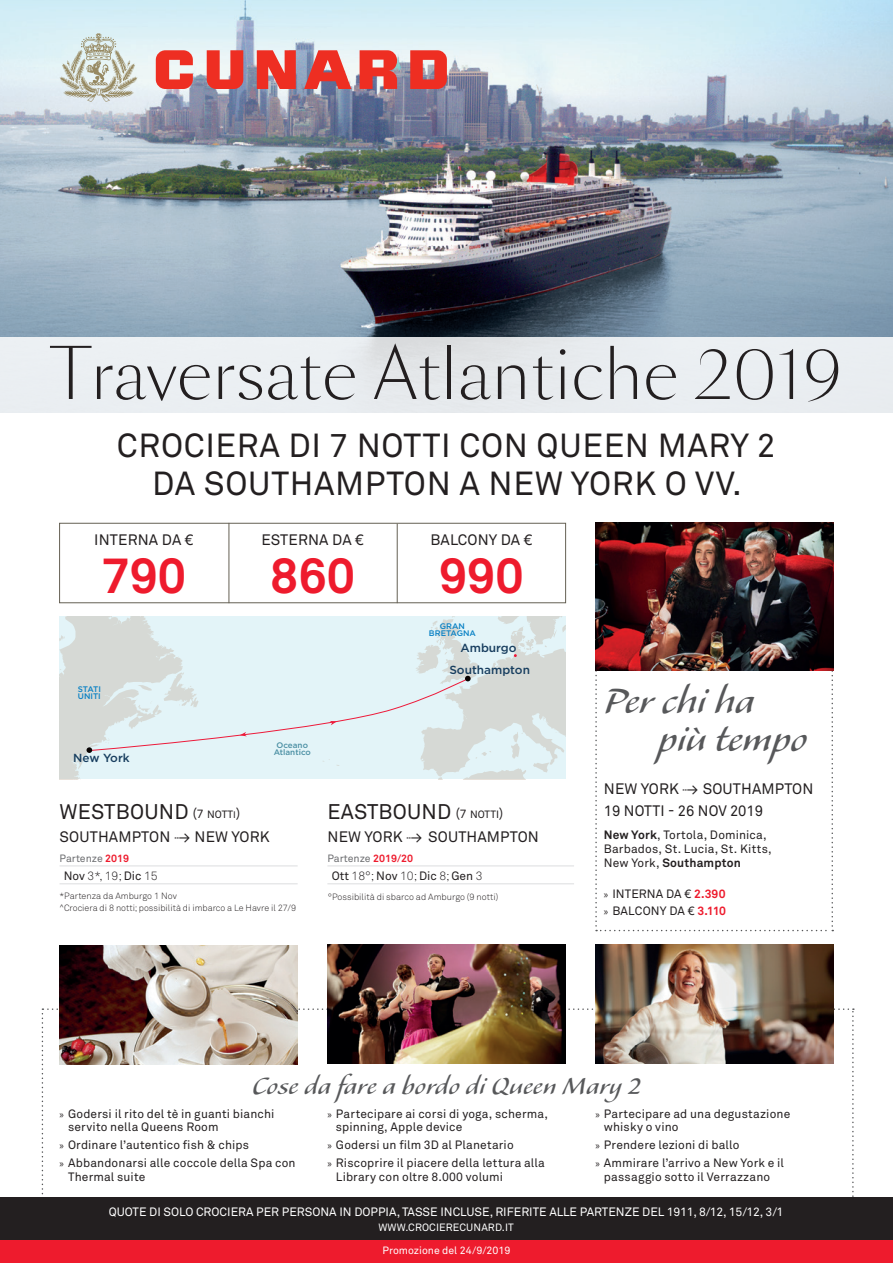
<style>
.page{position:relative;width:893px;height:1263px;background:#fff}
.page>*{position:absolute;margin:0;border:0;box-sizing:border-box;transform-origin:0 0}
.t1{font:300 67.5px "Sang Bleu Sans";color:#231f20}
.t2{font:700 49.5px "Akkurat Std";color:#ee1b2d}
.t3{font:45px/37.5px "Alexa Std";letter-spacing:-.005em;color:#57585a}
.t4{font:33px/37.5px "Akkurat Std";letter-spacing:.02em;color:#231f20;text-align:center}
.t5{font:30px "Alexa Std";letter-spacing:.01em;color:#57585a}
.t6{font:21px "Akkurat Std";letter-spacing:.01em;color:#231f20}
.t7{font:15px/22.5px "Akkurat Std";letter-spacing:.01em;color:#231f20}
.t8{font:12px/13.5px "Akkurat Std";letter-spacing:.01em;color:#231f20}
.t9{font:12px "Akkurat Std";color:#fff}
.t10{font:300 12px "Akkurat Std";color:#231f20}
.t11{font:500 11.7px "Gotham";color:#183e5f}
.t12{font:10.5px "Akkurat Std";letter-spacing:.005em;color:#fff}
.t13{font:10.5px "Akkurat Std";color:#6c6d70}
.t14{font:300 9px/12px "Akkurat Std";color:#231f20}
.t15{font:500 8.1px/7.4px "Gotham";color:#0780c4}
.t16{font:500 8.1px/7.4px "Gotham";color:#4a8fa3;text-align:center}
.s1{font-size:13.5px}
.s2{font-size:12px}
.s3{font-size:10.5px}
.s4{font-size:9.45px}
.s5{font-weight:700;color:#ee1b2d}
.s6{font-weight:400}
.s7{font-weight:300}
.s8{font-weight:700}
.s9{font-family:"Myriad Pro";font-size:10.5px}
</style>
<div class="page">
<svg style="left:42px;top:1008px;width:812px;height:190px"></svg>
<img style="left:0;top:0;width:893px;height:337px">
<svg style="left:60px;top:33px;width:78px;height:69px;background:#cdd3ca"></svg>
<svg style="left:156px;top:50px;width:37px;height:39px"></svg>
<svg style="left:207px;top:50px;width:36px;height:39px"></svg>
<svg style="left:257px;top:50px;width:39px;height:39px;background:#e74d45"></svg>
<svg style="left:304px;top:50px;width:47px;height:39px;background:#d36869"></svg>
<svg style="left:360px;top:50px;width:37px;height:39px"></svg>
<svg style="left:410px;top:50px;width:37px;height:39px"></svg>
<hr style="left:60px;top:865px;width:238px;height:1px;background:#dcdddf">
<hr style="left:60px;top:883px;width:238px;height:1px;background:#dcdddf">
<svg style="left:59px;top:617px;width:506px;height:162px;background:#dfeaec"></svg>
<hr style="left:327px;top:865px;width:247px;height:1px;background:#dcdddf">
<hr style="left:327px;top:883px;width:247px;height:1px;background:#dcdddf">
<div style="left:0;top:337px;width:893px;height:92px;background:linear-gradient(to bottom,#e2e7eb,#f6f8f9)"></div>
<div style="left:59px;top:523px;width:507px;height:80px;border:1px solid #656054"></div>
<hr style="left:229px;top:523px;width:1px;height:80px;background:#656054">
<div style="left:0;top:1198px;width:893px;height:65px;background:#231f20"></div>
<div style="left:0;top:1240px;width:893px;height:23px;background:#ee1b2d"></div>
<hr style="left:397px;top:524px;width:1px;height:79px;background:#656054">
<img style="left:595px;top:523px;width:238px;height:129px">
<img style="left:59px;top:945px;width:238px;height:119px">
<img style="left:327px;top:945px;width:238px;height:119px">
<img style="left:595px;top:945px;width:238px;height:119px">
<svg style="left:595px;top:652px;width:238px;height:279px"></svg>
<h1 class="t1" style="left:51px;top:332px;width:793px">Traversate Atlantiche 2019</h1>
<h3 class="t4" style="left:117px;top:427px;width:660px">CROCIERA DI 7 NOTTI CON QUEEN MARY 2<br>DA SOUTHAMPTON A NEW YORK O VV.</h3>
<p class="t7" style="left:94px;top:528px;width:101px">INTERNA DA €</p>
<h2 class="t2" style="left:102px;top:545px;width:86px">790</h2>
<p class="t15" style="left:78px;top:685px;width:25px">STATI<br>UNITI</p>
<p class="t11" style="left:73px;top:750px;width:58px">New York</p>
<p class="t7" style="left:261px;top:528px;width:104px">ESTERNA DA €</p>
<h2 class="t2" style="left:270px;top:545px;width:86px">860</h2>
<p class="t16" style="left:274px;top:741px;width:39px">Oceano<br>Atlantico</p>
<p class="t7" style="left:431px;top:528px;width:103px">BALCONY DA €</p>
<h2 class="t2" style="left:439px;top:545px;width:86px">990</h2>
<p class="t15" style="left:429px;top:622px;width:48px;text-align:center">GRAN<br>BRETAGNA</p>
<p class="t11" style="left:460px;top:640px;width:58px">Amburgo</p>
<p class="t11" style="left:449px;top:662px;width:82px">Southampton</p>
<h3 class="t6" style="left:60px;top:799px;width:182px">WESTBOUND <span class="s1">(</span><span class="s2">7</span> <span class="s3">NOTT</span><span class="s4">I</span><span class="s1">)</span></h3>
<p class="t7" style="left:60px;top:825px;width:112px">SOUTHAMPTON</p>
<p class="t7" style="left:195px;top:825px;width:77px">NEW YORK</p>
<p class="t13" style="left:60px;top:852px;width:71px">Partenze <span class="s5">2019</span></p>
<p class="t10" style="left:64px;top:868px;width:95px"><span class="s6">Nov</span> 3*, 19; <span class="s6">Dic</span> 15</p>
<h3 class="t6" style="left:328px;top:799px;width:177px">EASTBOUND <span class="s1">(</span><span class="s2">7</span> <span class="s3">NOTTI</span><span class="s1">)</span></h3>
<p class="t7" style="left:327px;top:825px;width:77px">NEW YORK</p>
<p class="t7" style="left:428px;top:825px;width:112px">SOUTHAMPTON</p>
<p class="t13" style="left:327px;top:852px;width:87px">Partenze <span class="s5">2019/20</span></p>
<p class="t8" style="left:332px;top:869px;width:153px">Ott <span class="s7">18°;</span> Nov <span class="s7">10;</span> Dic <span class="s7">8;</span> Gen <span class="s7">3</span></p>
<p class="t14" style="left:60px;top:890px;width:238px">*Partenza da Amburgo 1 Nov<br>^Crociera di 8 notti; possibilità di imbarco a Le Havre il 27/9</p>
<p class="t14" style="left:328px;top:891px;width:172px">°Possibilità di sbarco ad Amburgo (9 notti)</p>
<h3 class="t3" style="left:658px;top:684px;width:150px;text-indent:-54px">Per chi ha più tempo</h3>
<p class="t7" style="left:604px;top:777px;width:211px;text-indent:99px">SOUTHAMPTON<br>19 NOTTI - 26 NOV 2019</p>
<p class="t8" style="left:604px;top:827px;width:169px;line-height:14.4px"><span class="s8">New York</span>, Tortola, Dominica,<br>Barbados, St. Lucia, St. Kitts,<br>New York, <span class="s8">Southampton</span></p>
<p class="t8" style="left:604px;top:886px;width:124px;line-height:16.5px"><span class="s9">»</span> INTERNA DA € <span class="s5">2.390 </span><span class="s9">»</span> BALCONY DA € <span class="s5">3.110</span></p>
<p class="t7" style="left:604px;top:777px;width:77px">NEW YORK</p>
<h3 class="t5" style="left:252px;top:1071px;width:390px">Cose da fare a bordo di Queen Mary 2</h3>
<p class="t8" style="left:68px;top:1107px;width:208px;text-indent:-9px"><span class="s9">»</span> Godersi il rito del tè in guanti bianchi servito nella Queens Room</p>
<p class="t8" style="left:60px;top:1136px;width:238px;line-height:18px"><span class="s9">»</span> Ordinare l’autentico fish &amp; chips<br><span class="s9">»</span> Abbandonarsi alle coccole della Spa con</p>
<p class="t8" style="left:68px;top:1170px;width:79px">Thermal suite</p>
<p class="t8" style="left:336px;top:1107px;width:214px;text-indent:-9px"><span class="s9">»</span> Partecipare ai corsi di yoga, scherma, spinning, Apple device</p>
<p class="t8" style="left:327px;top:1136px;width:219px;line-height:18px"><span class="s9">»</span> Godersi un film 3D al Planetario<br><span class="s9">»</span> Riscoprire il piacere della lettura alla</p>
<p class="t8" style="left:336px;top:1170px;width:169px">Library con oltre 8.000 volumi</p>
<p class="t8" style="left:604px;top:1107px;width:188px;text-indent:-9px"><span class="s9">»</span> Partecipare ad una degustazione whisky o vino</p>
<p class="t8" style="left:595px;top:1136px;width:190px;line-height:18px"><span class="s9">»</span> Prendere lezioni di ballo<br><span class="s9">»</span> Ammirare l’arrivo a New York e il</p>
<p class="t8" style="left:604px;top:1170px;width:168px">passaggio sotto il Verrazzano</p>
<p class="t9" style="left:109px;top:1205px;width:676px">QUOTE DI SOLO CROCIERA PER PERSONA IN DOPPIA, TASSE INCLUSE, RIFERITE ALLE PARTENZE DEL 1911, 8/12, 15/12, 3/1</p>
<p class="t12" style="left:378px;top:1221px;width:137px">WWW.CROCIERECUNARD.IT</p>
<p class="t12" style="left:382px;top:1245px;width:129px">Promozione del 24/9/2019</p>
</div>
